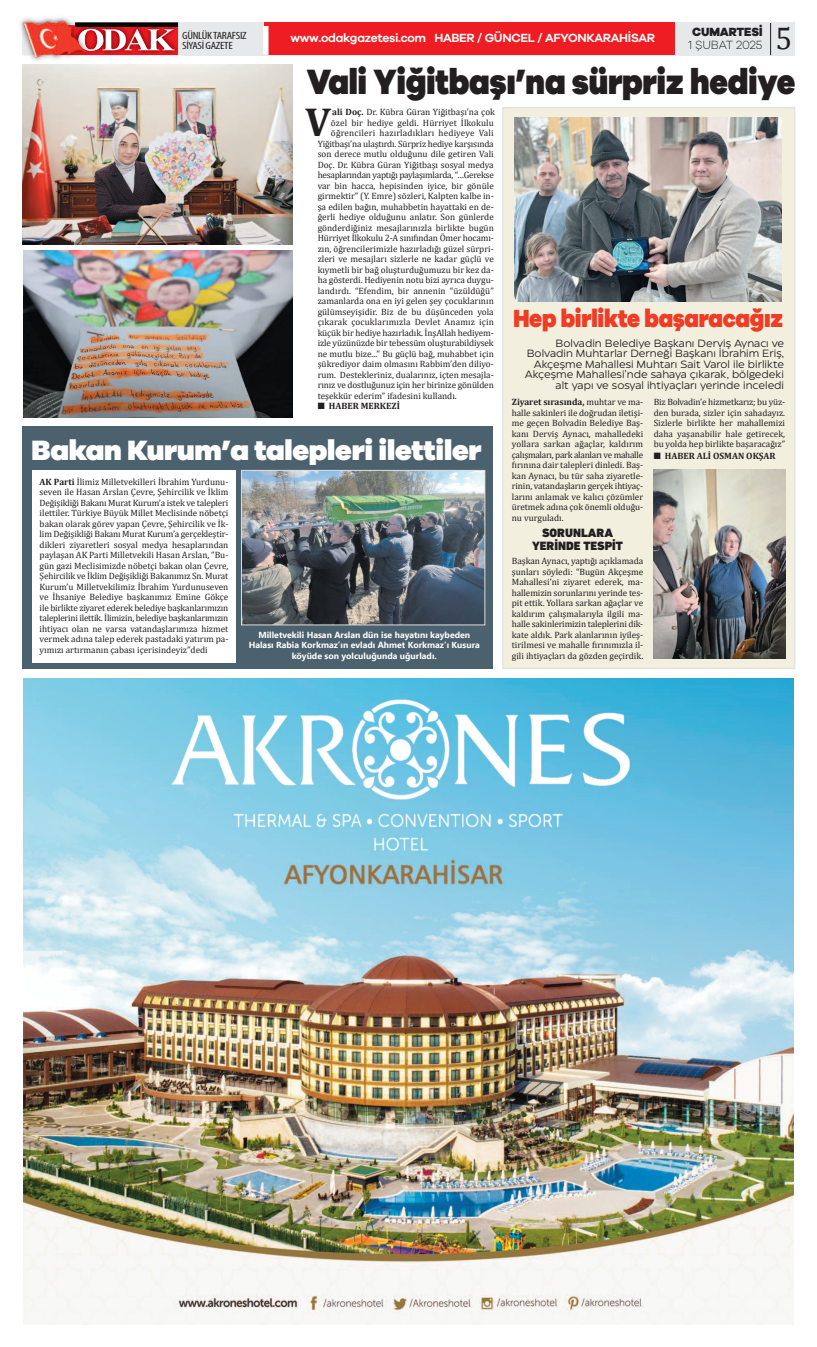
<style>
.page{position:relative;width:817px;height:1347px;background:#fff}
.page>*{position:absolute;margin:0;border:0;box-sizing:border-box;transform-origin:0 0}
.t1{font:700 40.69px "Cambria";color:#231f20}
.t2{font:900 36.23px "Galano Grotesque";letter-spacing:-.01em;color:#231f20;scale:.88 1}
.t3{font:31.5px "Cambria";color:#231f20}
.t4{font:900 28.88px "Galano Grotesque";letter-spacing:-.01em;color:#fff}
.t5{font:900 25.55px "Galano Grotesque";letter-spacing:-.01em;color:#ef3c25;scale:.87 1}
.t6{font:600 12.25px "Galano Grotesque";letter-spacing:-.025em;color:#fff}
.t7{font:900 12.25px/13.1px "DIN Next LT Pro";color:#231f20;text-align:center}
.t8{font:300 12.25px "Galano Grotesque";letter-spacing:-.01em;color:#231f20}
.t9{font:800 12.25px "Galano Grotesque";letter-spacing:-.01em;color:#231f20}
.t10{font:10.5px/10.5px "Eastman Roman Trial";color:#231f20;text-align:right}
.t11{font:condensed 10.5px/10.5px "Myriad Pro";letter-spacing:-.025em;color:#231f20;scale:1.19 1}
.t12{font:9.19px/10.5px "Cambria";color:#231f20;text-align:justify}
.t13{font:9.19px "Cambria";letter-spacing:-.02em;color:#231f20}
.t14{font:9.19px "Cambria";letter-spacing:-.025em;color:#231f20}
.t15{font:700 9.19px "Cambria";color:#231f20}
.t16{font:700 8.75px/10.5px "Ebrima";color:#fff;text-align:center}
.s1{font-weight:700}
</style>
<div class="page">
<div style="left:22px;top:22px;width:772px;height:33px;background:#e7e8e9"></div>
<img style="left:105px;top:55px;width:74px;height:1px">
<img style="left:174px;top:22px;width:5px;height:33px">
<img style="left:174px;top:27px;width:4px;height:28px">
<img style="left:174px;top:23px;width:4px;height:4px">
<img style="left:20px;top:20px;width:51px;height:48px">
<img style="left:25px;top:55px;width:35px;height:5px">
<img style="left:22px;top:17px;width:49px;height:5px">
<img style="left:22px;top:22px;width:40px;height:33px">
<img style="left:57px;top:25px;width:5px;height:30px">
<svg style="left:62px;top:21px;width:112px;height:34px;background:#c45657"></svg>
<img style="left:23px;top:678px;width:770px;height:646px">
<div style="left:264px;top:22px;width:410px;height:33px;background:#ee1d23"></div>
<div style="left:263px;top:26px;width:5px;height:29px;background:#fff"></div>
<hr style="left:769px;top:23px;width:1px;height:32px;background:#231f20">
<img style="left:23px;top:64px;width:269px;height:181px">
<img style="left:23px;top:250px;width:269px;height:167px">
<div style="left:502px;top:108px;width:292px;height:560px;background:#f2efdf"></div>
<div style="left:502px;top:107px;width:292px;height:562px;border:1px solid #dcdddf"></div>
<div style="left:23px;top:427px;width:469px;height:242px;background:#4c616e"></div>
<div style="left:32px;top:470px;width:204px;height:193px;background:#fff"></div>
<img style="left:243px;top:472px;width:240px;height:151px">
<div style="left:241px;top:470px;width:244px;height:155px;border:1px solid #dcdddf"></div>
<img style="left:514px;top:117px;width:266px;height:185px">
<img style="left:653px;top:470px;width:132px;height:189px">
<p class="t11" style="left:182px;top:31px;width:56px">GÜNLÜKTARAFSIZ<br>SİYASİGAZETE</p>
<h3 class="t6" style="left:290px;top:33px;width:366px">www.odakgazetesi.com HABER / GÜNCEL / AFYONKARAHİSAR</h3>
<h3 class="t9" style="left:691px;top:27px;width:72px">CUMARTESİ</h3>
<h3 class="t8" style="left:687px;top:41px;width:76px">1 ŞUbAt 2025</h3>
<h3 class="t3" style="left:775px;top:19px;width:18px">5</h3>
<h2 class="t2" style="left:307px;top:68px;width:556px">Vali Yiğitbaşı’na sürpriz hediye</h2>
<h1 class="t1" style="left:305px;top:98px;width:27px">V</h1>
<p class="t12" style="left:332px;top:107px;width:164px"><span class="s1">ali Doç.</span> Dr. Kübra Güran Yiğitbaşı’na çok</p>
<p class="t12" style="left:331px;top:117px;width:164px">özel bir hediye geldi. Hürriyet İlkokulu</p>
<p class="t12" style="left:331px;top:128px;width:164px">öğrencileri hazırladıkları hediyeye Vali</p>
<p class="t13" style="left:317px;top:138px;width:177px">Yiğitbaşı’na ulaştırdı. Sürpriz hediye karşısında</p>
<p class="t12" style="left:317px;top:149px;width:177px">son derece mutlu olduğunu dile getiren Vali</p>
<p class="t12" style="left:317px;top:159px;width:177px">Doç. Dr. Kübra Güran Yiğitbaşı sosyal medya</p>
<p class="t14" style="left:317px;top:170px;width:177px">hesaplarından yaptığı paylaşımlarda, “…Gerekse</p>
<p class="t12" style="left:317px;top:180px;width:177px">var bin hacca, hepisinden iyice, bir gönüle</p>
<p class="t12" style="left:317px;top:191px;width:177px">girmektir” (Y. Emre) sözleri, Kalpten kalbe in-</p>
<p class="t12" style="left:317px;top:201px;width:177px">şa edilen bağın, muhabbetin hayattaki en de-</p>
<p class="t12" style="left:317px;top:212px;width:177px">ğerli hediye olduğunu anlatır. Son günlerde</p>
<p class="t12" style="left:317px;top:222px;width:177px">gönderdiğiniz mesajlarınızla birlikte bugün</p>
<p class="t12" style="left:317px;top:233px;width:177px">Hürriyet İlkokulu 2-A sınıfından Ömer hocamı-</p>
<p class="t12" style="left:317px;top:243px;width:177px">zın, öğrencilerimizle hazırladığı güzel sürpri-</p>
<p class="t12" style="left:317px;top:254px;width:177px">zleri ve mesajları sizlerle ne kadar güçlü ve</p>
<p class="t12" style="left:317px;top:264px;width:177px">kıymetli bir bağ oluşturduğumuzu bir kez da-</p>
<p class="t12" style="left:317px;top:275px;width:177px">ha gösterdi. Hediyenin notu bizi ayrıca duygu-</p>
<p class="t12" style="left:317px;top:285px;width:177px">landırdı. “Efendim, bir annenin “üzüldüğü”</p>
<p class="t12" style="left:317px;top:296px;width:177px">zamanlarda ona en iyi gelen şey çocuklarının</p>
<p class="t12" style="left:317px;top:306px;width:177px">gülümseyişidir. Biz de bu düşünceden yola</p>
<p class="t12" style="left:317px;top:317px;width:177px">çıkarak çocuklarımızla Devlet Anamız için</p>
<p class="t12" style="left:317px;top:327px;width:177px">küçük bir hediye hazırladık. İnşAllah hediyem-</p>
<p class="t12" style="left:317px;top:338px;width:177px">izle yüzünüzde bir tebessüm oluşturabildiysek</p>
<p class="t12" style="left:317px;top:348px;width:177px">ne mutlu bize...” Bu güçlü bağ, muhabbet için</p>
<p class="t12" style="left:317px;top:359px;width:177px">şükrediyor daim olmasını Rabbim’den diliyo-</p>
<p class="t12" style="left:317px;top:369px;width:177px">rum. Destekleriniz, dualarınız, içten mesajla-</p>
<p class="t12" style="left:317px;top:380px;width:177px">rınız ve dostluğunuz için her birinize gönülden</p>
<p class="t12" style="left:317px;top:390px;width:141px">teşekkür ederim” ifadesini kullandı.</p>
<p class="t15" style="left:317px;top:401px;width:84px">■ HABER MERKEZİ</p>
<h3 class="t4" style="left:31px;top:439px;width:451px">Bakan kurum’a talepleri ilettiler</h3>
<p class="t12" style="left:40px;top:476px;width:190px"><span class="s1">AK Parti</span> İlimiz Milletvekilleri İbrahim Yurdunu&shy;seven ile Hasan Arslan Çevre, Şehircilik ve İklim Değişikliği Bakanı Murat Kurum’a istek ve talepleri ilettiler. Türkiye Büyük Millet Meclisinde nöbetçi bakan olarak görev yapan Çevre, Şehircilik ve İk&shy;lim Değişikliği Bakanı Murat Kurum’a gerçekleştir&shy;dikleri ziyaretleri sosyal medya hesaplarından paylaşan AK Parti Milletvekili Hasan Arslan, “Bu&shy;gün gazi Meclisimizde nöbetçi bakan olan Çevre, Şehircilik ve İklim Değişikliği Bakanımız Sn. Murat Kurum’u Milletvekilimiz İbrahim Yurdunuseven ve İhsaniye Belediye başkanımız Emine Gökçe ile birlikte ziyaret ederek belediye başkanlarımızın taleplerini ilettik. İlimizin, belediye başkanlarımızın ihtiyacı olan ne varsa vatandaşlarımıza hizmet vermek adına talep ederek pastadaki yatırım pa&shy;yımızı artırmanın çabası içerisindeyiz”dedi</p>
<p class="t16" style="left:248px;top:629px;width:232px">Milletvekili Hasan Arslan dün ise hayatını kaybeden<br>Halası Rabia Korkmaz’ın evladı Ahmet Korkmaz’ı Kusura köyüde son yolculuğunda uğurladı.</p>
<h3 class="t5" style="left:513px;top:309px;width:311px">hep birlikte başaracağız</h3>
<p class="t10" style="left:524px;top:338px;width:261px">Bolvadin Belediye Başkanı Derviş Aynacı ve Bolvadin Muhtarlar Derneği Başkanı İbrahim Eriş, Akçeşme Mahallesi Muhtarı Sait Varol ile birlikte Akçeşme Mahallesi’nde sahaya çıkarak, bölgedeki alt yapı ve sosyal ihtiyaçları yerinde inceledi</p>
<p class="t12" style="left:511px;top:396px;width:133px"><span class="s1">Ziyaret sırasında,</span> muhtar ve ma&shy;halle sakinleri ile doğrudan iletişi&shy;me geçen Bolvadin Belediye Baş&shy;kanı Derviş Aynacı, mahalledeki yollara sarkan ağaçlar, kaldırım çalışmaları, park alanları ve mahalle fırınına dair talepleri dinledi. Baş&shy;kan Aynacı, bu tür saha ziyaretle&shy;rinin, vatandaşların gerçek ihtiyaç&shy;larını anlamak ve kalıcı çözümler üretmek adına çok önemli olduğu&shy;nu vurguladı.</p>
<h3 class="t7" style="left:531px;top:527px;width:92px">SORUNLARA<br>YERİNDE TESPİT</h3>
<p class="t12" style="left:511px;top:556px;width:133px">Başkan Aynacı, yaptığı açıklamada şunları söyledi: “Bugün Akçeşme Mahallesi’ni ziyaret ederek, ma&shy;hallemizin sorunlarını yerinde tes&shy;pit ettik. Yollara sarkan ağaçlar ve kaldırım çalışmalarıyla ilgili ma&shy;halle sakinlerimizin taleplerini dik&shy;kate aldık. Park alanlarının iyileş&shy;tirilmesi ve mahalle fırınımızla il&shy;gili ihtiyaçları da gözden geçirdik.</p>
<p class="t12" style="left:653px;top:396px;width:133px">Biz Bolvadin’e hizmetkarız; bu yüz&shy;den burada, sizler için sahadayız.<br>Sizlerle birlikte her mahallemizi daha yaşanabilir hale getirecek, bu yolda hep birlikte başaracağız”</p>
<p class="t15" style="left:653px;top:450px;width:123px">■ HABER ALİ OSMAN OKŞAR</p>
</div>
